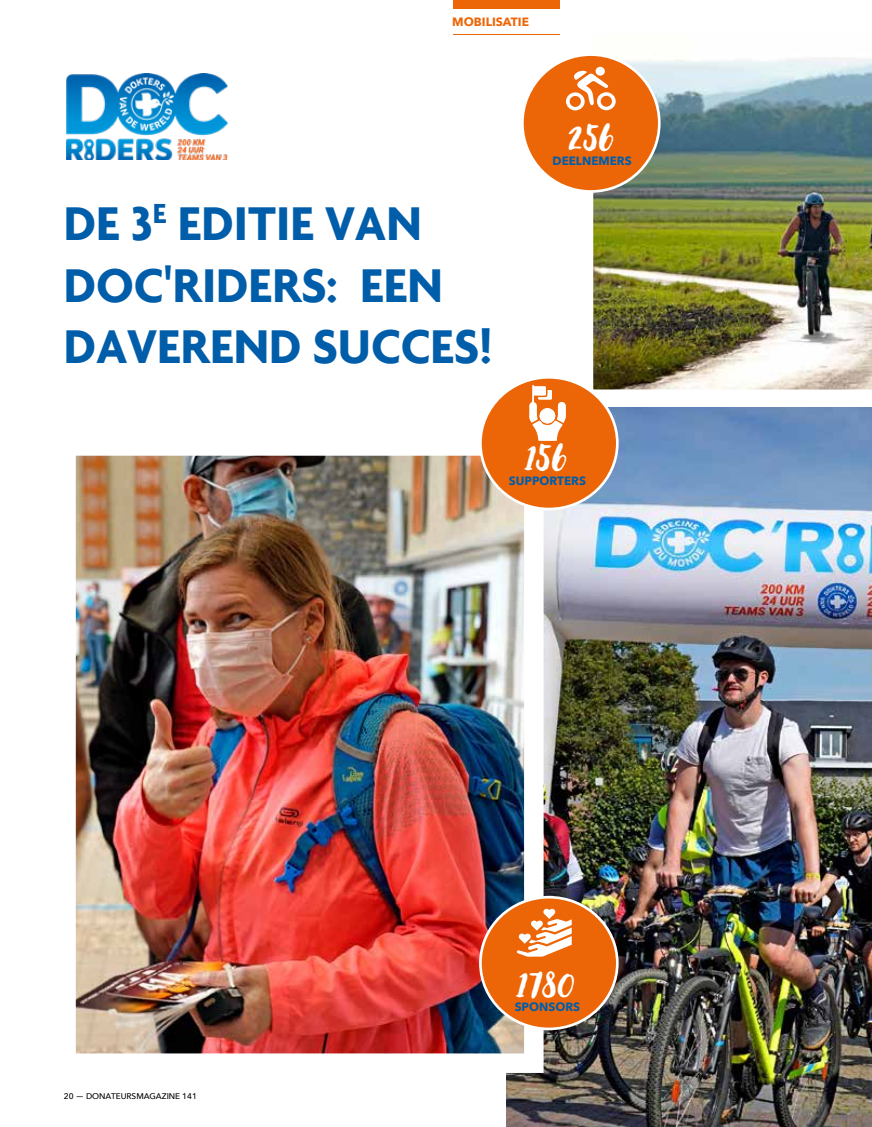
<style>
.page{position:relative;width:872px;height:1127px;background:#fff}
.page>*{position:absolute;margin:0;border:0;box-sizing:border-box;transform-origin:0 0}
.t1{font:700 51px/61.2px "Agenda";color:#005da9}
.t2{font:37.5px "Lullabies";color:#fff}
.t3{font:700 12px "Avenir Next";color:#005da9}
.t4{font:700 12px "Avenir Next";color:#ec6608}
.t5{font:500 8.25px "Avenir Next";color:#000}
.s1{font-family:"Helvetica";font-weight:400}
</style>
<div class="page">
<div style="left:453px;top:0;width:106px;height:9px;background:#ec6608"></div>
<hr style="left:453px;top:34px;width:106px;height:1px;background:#ec6608">
<img style="left:506px;top:408px;width:366px;height:719px">
<img style="left:593px;top:58px;width:279px;height:332px">
<img style="left:77px;top:457px;width:445px;height:595px">
<img style="left:66px;top:74px;width:161px;height:86px">
<div style="left:480px;top:897px;width:137px;height:132px;background:#ec6608;border-radius:50%"></div>
<div style="left:479px;top:896px;width:139px;height:134px;border:3px solid #fff;border-radius:50%"></div>
<svg style="left:516px;top:908px;width:56px;height:49px"></svg>
<div style="left:522px;top:55px;width:137px;height:136px;background:#ec6608;border-radius:50%"></div>
<div style="left:521px;top:53px;width:139px;height:140px;border:3px solid #fff;border-radius:50%"></div>
<svg style="left:566px;top:67px;width:49px;height:43px"></svg>
<div style="left:480px;top:377px;width:137px;height:132px;background:#ec6608;border-radius:50%"></div>
<div style="left:479px;top:376px;width:139px;height:134px;border:3px solid #fff;border-radius:50%"></div>
<svg style="left:529px;top:385px;width:37px;height:56px"></svg>
<p class="t4" style="left:452px;top:11px;width:78px">MOBILISATIE</p>
<p class="t1" style="left:64px;top:192px;width:430px">DE 3<sup>E</sup> EDITIE VAN<br>DOC'RIDERS: EEN<br>DAVEREND SUCCES!</p>
<p class="t2" style="left:569px;top:113px;width:48px">256</p>
<p class="t3" style="left:552px;top:150px;width:81px">DEELNEMERS</p>
<p class="t2" style="left:526px;top:434px;width:43px">156</p>
<p class="t3" style="left:509px;top:470px;width:79px">SUPPORTERS</p>
<p class="t5" style="left:64px;top:1089px;width:135px">20 <span class="s1">—</span> DONATEURSMAGAZINE 141</p>
<p class="t2" style="left:518px;top:960px;width:60px">1780</p>
<p class="t3" style="left:515px;top:997px;width:67px">SPONSORS</p>
</div>
